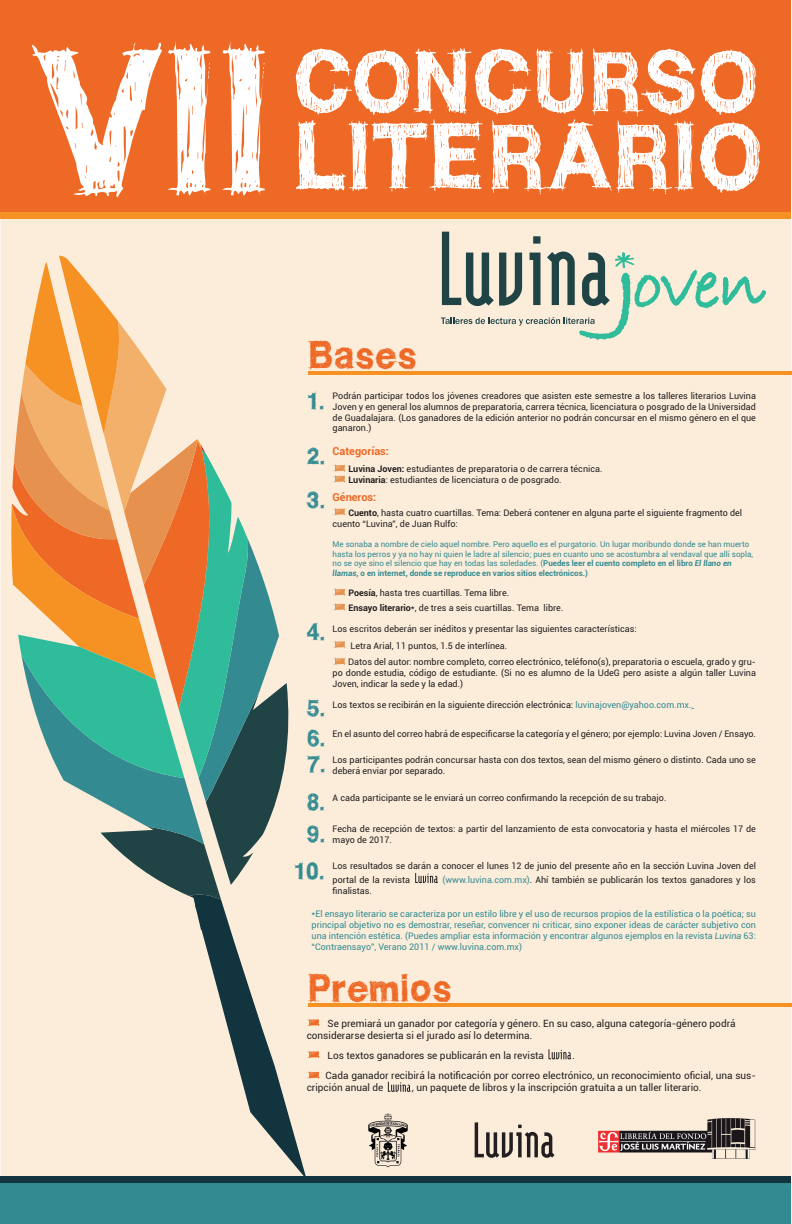
<style>
.page{position:relative;width:792px;height:1224px;background:#fff}
.page>*{position:absolute;margin:0;border:0;box-sizing:border-box;transform-origin:0 0}
.t1{font:90px "WCROUGHTRAD Bta";color:#fff}
.t2{font:82.9px "WCROUGHTRAD Bta";color:#fff}
.t3{font:37px "WCROUGHTRAD Bta";color:#ee6926}
.t4{font:23px/44.2px "WCROUGHTRAD Bta";color:#338b91}
.t5{font:700 11px "Roboto";color:#ee6926}
.t6{font:10px/12px "Roboto";color:#231f20}
.t7{font:italic 10px "Roboto";color:#231f20}
.t8{font:9px/10.8px "Roboto";color:#231f20}
.t9{font:9px/10.8px "Roboto";color:#338b91;text-align:justify}
.t10{font:8px/9.6px "Roboto";color:#338b91}
.s1{font-size:194.5px}
.s2{font-weight:700}
.s3{font-weight:700;font-style:italic}
.s4{color:#338b91}
.s5{font-style:italic}
</style>
<div class="page">
<div style="left:0;top:219px;width:791px;height:957px;background:#fceddb"></div>
<div style="left:0;top:0;width:791px;height:219px;background:#ee6926"></div>
<div style="left:0;top:1179px;width:791px;height:45px;background:#338b91"></div>
<div style="left:0;top:213px;width:791px;height:6px;background:#f69223"></div>
<hr style="left:308px;top:371px;width:484px;height:3px;background:#f69223">
<hr style="left:308px;top:1003px;width:484px;height:4px;background:#f69223">
<div style="left:0;top:1176px;width:791px;height:6px;background:#11343e"></div>
<svg style="left:441px;top:232px;width:325px;height:108px"></svg>
<svg style="left:333px;top:464px;width:13px;height:19px"></svg>
<svg style="left:333px;top:508px;width:13px;height:8px"></svg>
<svg style="left:333px;top:588px;width:13px;height:8px"></svg>
<svg style="left:333px;top:603px;width:13px;height:8px"></svg>
<svg style="left:333px;top:640px;width:13px;height:9px"></svg>
<svg style="left:333px;top:657px;width:13px;height:8px"></svg>
<svg style="left:415px;top:873px;width:23px;height:10px"></svg>
<svg style="left:548px;top:1049px;width:23px;height:10px"></svg>
<svg style="left:11px;top:256px;width:309px;height:920px"></svg>
<svg style="left:388px;top:1082px;width:23px;height:10px"></svg>
<img style="left:597px;top:1116px;width:166px;height:46px">
<svg style="left:475px;top:1122px;width:80px;height:36px"></svg>
<img style="left:362px;top:1110px;width:51px;height:58px">
<h1 class="t1" style="left:34px;top:100px;width:730px"><span class="s1">VII</span> LITERARIO</h1>
<h2 class="t2" style="left:292px;top:30px;width:468px">CONCURSO</h2>
<h3 class="t3" style="left:308px;top:332px;width:111px">Bases</h3>
<h3 class="t4" style="left:307px;top:378px;width:20px">1.</h3>
<h3 class="t4" style="left:307px;top:433px;width:20px">2.<br>3.</h3>
<p class="t8" style="left:333px;top:390px;width:425px;text-align:justify">Podrán participar todos los jóvenes creadores que asisten este semestre a los talleres literarios Luvina Joven y en general los alumnos de preparatoria, carrera técnica, licenciatura o posgrado de la Universidad de Guadalajara. (Los ganadores de la edición anterior no podrán concursar en el mismo género en el que ganaron.)</p>
<p class="t5" style="left:333px;top:444px;width:58px">Categorías:</p>
<p class="t8" style="left:348px;top:463px;width:256px"><span class="s2">Luvina Joven:</span> estudiantes de preparatoria o de carrera técnica.<br><span class="s2">Luvinaria</span>: estudiantes de licenciatura o de posgrado.</p>
<p class="t5" style="left:333px;top:489px;width:45px">Géneros:</p>
<p class="t8" style="left:333px;top:507px;width:411px;text-indent:16px"><span class="s2">Cuento</span>, hasta cuatro cuartillas. Tema: Deberá contener en alguna parte el siguiente fragmento del cuento “Luvina”, de Juan Rulfo:</p>
<p class="t10" style="left:333px;top:539px;width:422px">Me sonaba a nombre de cielo aquel nombre. Pero aquello es el purgatorio. Un lugar moribundo donde se han muerto hasta los perros y ya no hay ni quien le ladre al silencio; pues en cuanto uno se acostumbra al vendaval que allí sopla, no se oye sino el silencio que hay en todas las soledades. (<span class="s2">Puedes leer el cuento completo en el libro</span> <span class="s3">El llano en llamas</span><span class="s2">, o en internet, donde se reproduce en varios sitios electrónicos.)</span></p>
<p class="t8" style="left:348px;top:585px;width:217px;line-height:14.8px"><span class="s2">Poesía</span>, hasta tres cuartillas. Tema libre.<br><span class="s2">Ensayo literario</span>*, de tres a seis cuartillas. Tema libre.</p>
<p class="t8" style="left:348px;top:620px;width:409px;line-height:16.8px;text-indent:-16px">Los escritos deberán ser inéditos y presentar las siguientes características:<br>Letra Arial, 11 puntos, 1.5 de interlínea.<br>Datos del autor: nombre completo, correo electrónico, teléfono(s), preparatoria o escuela, grado y gru-</p>
<p class="t8" style="left:333px;top:667px;width:425px">po donde estudia, código de estudiante. (Si no es alumno de la UdeG pero asiste a algún taller Luvina<br>Joven, indicar la sede y la edad.)</p>
<p class="t8" style="left:333px;top:699px;width:360px">Los textos se recibirán en la siguiente dirección electrónica: <span class="s4">luvinajoven@yahoo.com.mx.</span></p>
<p class="t8" style="left:333px;top:728px;width:425px">En el asunto del correo habrá de especificarse la categoría y el género; por ejemplo: Luvina Joven / Ensayo.</p>
<p class="t8" style="left:333px;top:754px;width:425px">Los participantes podrán concursar hasta con dos textos, sean del mismo género o distinto. Cada uno se deberá enviar por separado.</p>
<p class="t8" style="left:333px;top:792px;width:335px">A cada participante se le enviará un correo confirmando la recepción de su trabajo.</p>
<p class="t8" style="left:333px;top:823px;width:425px">Fecha de recepción de textos: a partir del lanzamiento de esta convocatoria y hasta el miércoles 17 de mayo de 2017.</p>
<p class="t8" style="left:333px;top:859px;width:425px;line-height:13.6px">Los resultados se darán a conocer el lunes 12 de junio del presente año en la sección Luvina Joven del portal de la revista</p>
<h3 class="t4" style="left:307px;top:610px;width:21px">4.</h3>
<h3 class="t4" style="left:307px;top:692px;width:20px;line-height:29.9px">5.<br>6.</h3>
<h3 class="t4" style="left:307px;top:745px;width:21px;line-height:37.5px">7.<br>8.</h3>
<h3 class="t4" style="left:294px;top:815px;width:33px;line-height:36.9px;text-align:center">9.<br>10.</h3>
<p class="t8" style="left:442px;top:874px;width:315px"><span class="s4">(www.luvina.com.mx)</span>. Ahí también se publicarán los textos ganadores y los</p>
<p class="t8" style="left:333px;top:885px;width:41px">finalistas.</p>
<p class="t9" style="left:312px;top:908px;width:446px">*El ensayo literario se caracteriza por un estilo libre y el uso de recursos propios de la estilística o la poética; su principal objetivo no es demostrar, reseñar, convencer ni criticar, sino exponer ideas de carácter subjetivo con una intención estética. (Puedes ampliar esta información y encontrar algunos ejemplos en la revista <span class="s5">Luvina</span> 63: “Contraensayo”, Verano 2011 / www.luvina.com.mx)</p>
<h3 class="t3" style="left:308px;top:965px;width:146px">Premios</h3>
<p class="t6" style="left:307px;top:1017px;width:430px;text-indent:21px">Se premiará un ganador por categoría y género. En su caso, alguna categoría-género podrá considerarse desierta si el jurado así lo determina.</p>
<p class="t6" style="left:328px;top:1049px;width:218px">Los textos ganadores se publicarán en la revista</p>
<p class="t7" style="left:573px;top:1048px;width:4px">.</p>
<p class="t6" style="left:307px;top:1069px;width:451px;text-indent:19px">Cada ganador recibirá la notificación por correo electrónico, un reconocimiento oficial, una sus&shy;cripción anual de</p>
<p class="t6" style="left:412px;top:1081px;width:291px">, un paquete de libros y la inscripción gratuita a un taller literario.</p>
</div>
